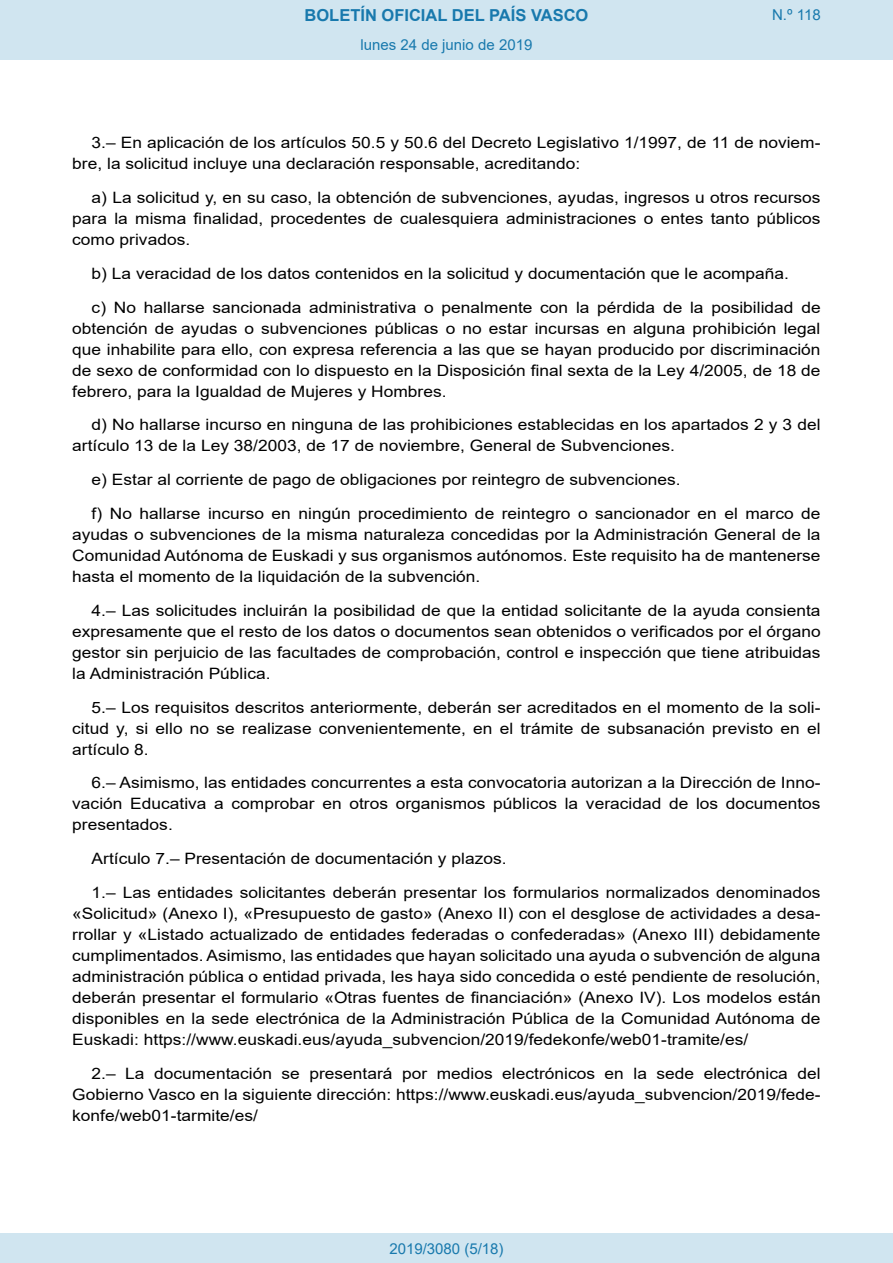
<style>
.page{position:relative;width:893px;height:1263px;background:#fff}
.page>*{position:absolute;margin:0;border:0;box-sizing:border-box;transform-origin:0 0}
.t1{font:700 16.5px "Arial";color:#1879ad}
.BOPVDetalle{font:15.6px/21px "Arial";color:#000;text-align:justify;scale:1.11 1}
.Paginacion_Centro{font:15px "Arial";color:#1879ad}
</style>
<div class="page">
<div style="left:0;top:0;width:893px;height:60px;background:#d0e5f0"></div>
<div style="left:0;top:1233px;width:893px;height:30px;background:#d0e5f0"></div>
<p class="t1" style="left:305px;top:3px;width:285px">BOLETÍN OFICIAL DEL PAÍS VASCO</p>
<p class="Paginacion_Centro" style="left:361px;top:35px;width:173px">lunes 24 de junio de 2019</p>
<p class="Paginacion_Centro" style="left:772px;top:5px;width:50px">N.º 118</p>
<p class="BOPVDetalle" style="left:72px;top:132px;width:676px;text-indent:19px">3.– En aplicación de los artículos 50.5 y 50.6 del Decreto Legislativo 1/1997, de 11 de noviem&shy;bre, la solicitud incluye una declaración responsable, acreditando:</p>
<p class="BOPVDetalle" style="left:72px;top:187px;width:676px;text-indent:19px">a) La solicitud y, en su caso, la obtención de subvenciones, ayudas, ingresos u otros recursos para la misma finalidad, procedentes de cualesquiera administraciones o entes tanto públicos como privados.</p>
<p class="BOPVDetalle" style="left:92px;top:263px;width:630px">b) La veracidad de los datos contenidos en la solicitud y documentación que le acompaña.</p>
<p class="BOPVDetalle" style="left:72px;top:297px;width:676px;text-indent:19px">c) No hallarse sancionada administrativa o penalmente con la pérdida de la posibilidad de obtención de ayudas o subvenciones públicas o no estar incursas en alguna prohibición legal que inhabilite para ello, con expresa referencia a las que se hayan producido por discriminación de sexo de conformidad con lo dispuesto en la Disposición final sexta de la Ley 4/2005, de 18 de febrero, para la Igualdad de Mujeres y Hombres.</p>
<p class="BOPVDetalle" style="left:72px;top:414px;width:676px;text-indent:19px">d) No hallarse incurso en ninguna de las prohibiciones establecidas en los apartados 2 y 3 del artículo 13 de la Ley 38/2003, de 17 de noviembre, General de Subvenciones.</p>
<p class="BOPVDetalle" style="left:92px;top:469px;width:532px">e) Estar al corriente de pago de obligaciones por reintegro de subvenciones.</p>
<p class="BOPVDetalle" style="left:72px;top:503px;width:676px;text-indent:19px">f) No hallarse incurso en ningún procedimiento de reintegro o sancionador en el marco de ayudas o subvenciones de la misma naturaleza concedidas por la Administración General de la Comunidad Autónoma de Euskadi y sus organismos autónomos. Este requisito ha de mantenerse hasta el momento de la liquidación de la subvención.</p>
<p class="BOPVDetalle" style="left:72px;top:600px;width:676px;text-indent:19px">4.– Las solicitudes incluirán la posibilidad de que la entidad solicitante de la ayuda consienta expresamente que el resto de los datos o documentos sean obtenidos o verificados por el órgano gestor sin perjuicio de las facultades de comprobación, control e inspección que tiene atribuidas la Administración Pública.</p>
<p class="BOPVDetalle" style="left:72px;top:696px;width:676px;text-indent:19px">5.– Los requisitos descritos anteriormente, deberán ser acreditados en el momento de la soli&shy;citud y, si ello no se realizase convenientemente, en el trámite de subsanación previsto en el artículo 8.</p>
<p class="BOPVDetalle" style="left:72px;top:772px;width:676px;text-indent:19px">6.– Asimismo, las entidades concurrentes a esta convocatoria autorizan a la Dirección de Inno&shy;vación Educativa a comprobar en otros organismos públicos la veracidad de los documentos presentados.</p>
<p class="BOPVDetalle" style="left:92px;top:848px;width:375px">Artículo 7.– Presentación de documentación y plazos.</p>
<p class="BOPVDetalle" style="left:72px;top:882px;width:676px;text-indent:19px">1.– Las entidades solicitantes deberán presentar los formularios normalizados denominados «Solicitud» (Anexo I), «Presupuesto de gasto» (Anexo II) con el desglose de actividades a desa&shy;rrollar y «Listado actualizado de entidades federadas o confederadas» (Anexo III) debidamente cumplimentados. Asimismo, las entidades que hayan solicitado una ayuda o subvención de alguna administración pública o entidad privada, les haya sido concedida o esté pendiente de resolución, deberán presentar el formulario «Otras fuentes de financiación» (Anexo IV). Los modelos están disponibles en la sede electrónica de la Administración Pública de la Comunidad Autónoma de Euskadi: https://www.euskadi.eus/ayuda_subvencion/2019/fedekonfe/web01-tramite/es/</p>
<p class="BOPVDetalle" style="left:72px;top:1062px;width:676px;text-indent:19px">2.– La documentación se presentará por medios electrónicos en la sede electrónica del Gobierno Vasco en la siguiente dirección: https://www.euskadi.eus/ayuda_subvencion/2019/fede&shy;konfe/web01-tarmite/es/</p>
<p class="Paginacion_Centro" style="left:389px;top:1238px;width:116px">2019/3080 (5/18)</p>
</div>
